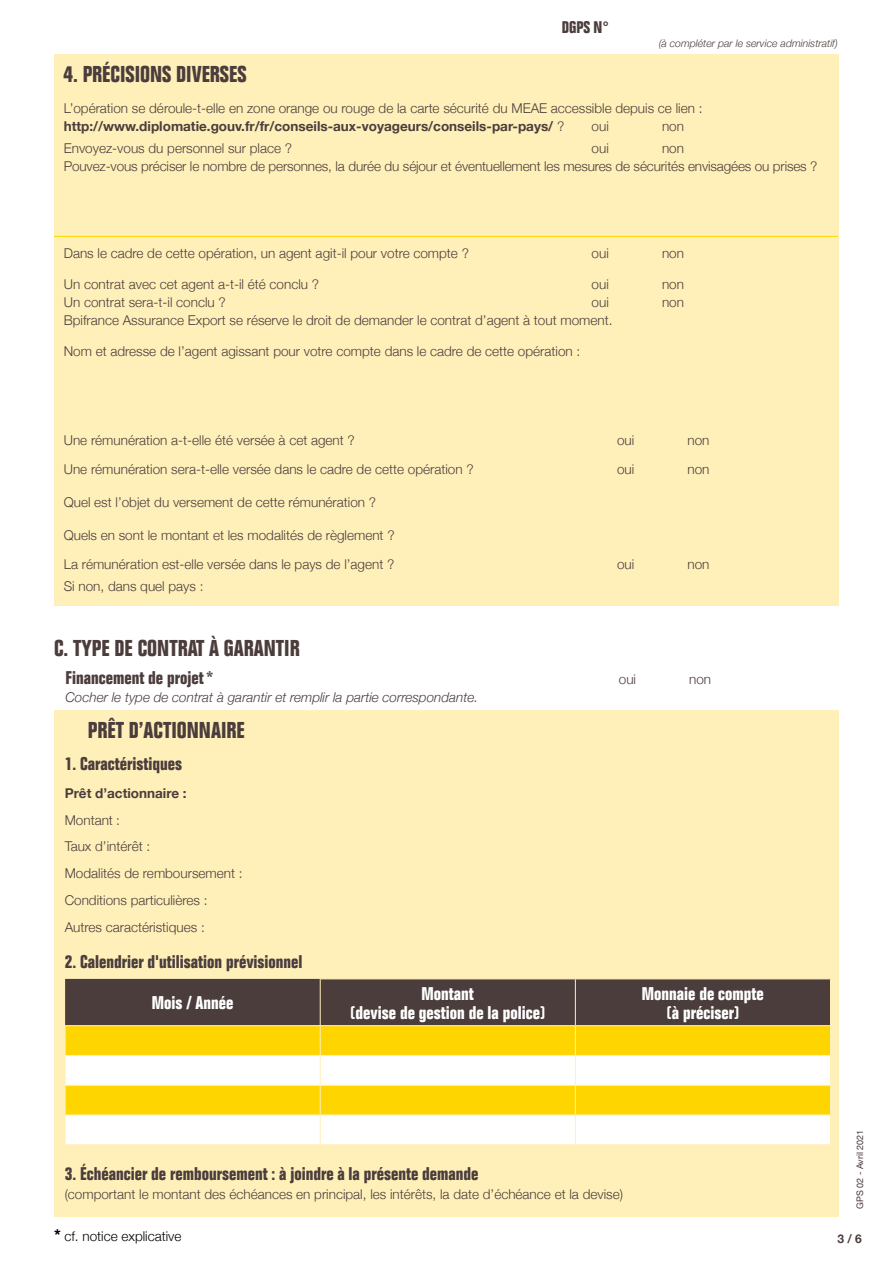
<style>
.page{position:relative;width:893px;height:1263px;background:#fff}
.page>*{position:absolute;margin:0;border:0;box-sizing:border-box;transform-origin:0 0}
.t1{font:700 condensed 22.5px "Folio";color:#4b3d3c}
.t2{font:700 condensed 18px "Folio";color:#4b3d3c}
.t3{font:700 condensed 18px/19.5px "Folio";color:#fff;text-align:center}
.t4{font:700 condensed 16.5px "Folio";color:#4b3d3c}
.t5{font:300 13.5px/26.7px "Helvetica Neue";color:#4b3d3c}
.t6{font:italic 300 13.5px "Helvetica Neue";color:#4b3d3c}
.t7{font:300 13.5px "Helvetica Neue";color:#000}
.t8{font:700 13.5px "Helvetica Neue";color:#4b3d3c}
.t9{font:700 12px "Helvetica Neue";color:#4b3d3c}
.t10{font:italic 300 10.5px "Helvetica Neue";color:#4b3d3c}
.t11{font:9px "Helvetica Neue";color:#493436}
.s1{font-weight:700}
.s2{font-weight:700;font-size:16.5px}
</style>
<div class="page">
<div style="left:54px;top:54px;width:785px;height:552px;background:#fff0ba"></div>
<hr style="left:54px;top:236px;width:784px;height:1px;background:#ffd500">
<div style="left:54px;top:710px;width:785px;height:506px;background:#fff0ba"></div>
<svg style="left:65px;top:979px;width:766px;height:165px;background:#cdba6e"></svg>
<h1 class="t1" style="left:64px;top:62px;width:185px">4. PRÉCISIONS DIVERSES</h1>
<p class="t4" style="left:562px;top:18px;width:49px">DGPS N°</p>
<p class="t10" style="left:659px;top:35px;width:180px">(à compléter par le service administratif)</p>
<p class="t5" style="left:64px;top:98px;width:640px;line-height:18px">L’opération se déroule-t-elle en zone orange ou rouge de la carte sécurité du MEAE accessible depuis ce lien : <span class="s1">http://www.diplomatie.gouv.fr/fr/conseils-aux-voyageurs/conseils-par-pays/</span> ?</p>
<p class="t5" style="left:592px;top:112px;width:19px">oui</p>
<p class="t5" style="left:662px;top:112px;width:24px">non</p>
<p class="t5" style="left:64px;top:134px;width:230px">Envoyez-vous du personnel sur place ?</p>
<p class="t5" style="left:592px;top:134px;width:19px">oui</p>
<p class="t5" style="left:64px;top:139px;width:755px;line-height:18px;text-indent:598px">non<br>Pouvez-vous préciser le nombre de personnes, la durée du séjour et éventuellement les mesures de sécurités envisagées ou prises ?</p>
<p class="t5" style="left:64px;top:239px;width:407px">Dans le cadre de cette opération, un agent agit-il pour votre compte ?</p>
<p class="t5" style="left:592px;top:239px;width:19px">oui</p>
<p class="t5" style="left:662px;top:239px;width:24px">non</p>
<p class="t5" style="left:64px;top:270px;width:257px">Un contrat avec cet agent a-t-il été conclu ?</p>
<p class="t5" style="left:592px;top:270px;width:19px">oui</p>
<p class="t5" style="left:662px;top:270px;width:24px">non</p>
<p class="t5" style="left:64px;top:288px;width:164px">Un contrat sera-t-il conclu ?</p>
<p class="t5" style="left:592px;top:288px;width:19px">oui</p>
<p class="t5" style="left:662px;top:288px;width:24px">non</p>
<p class="t5" style="left:64px;top:306px;width:550px">Bpifrance Assurance Export se réserve le droit de demander le contrat d’agent à tout moment.</p>
<p class="t5" style="left:64px;top:337px;width:518px">Nom et adresse de l’agent agissant pour votre compte dans le cadre de cette opération :</p>
<p class="t5" style="left:64px;top:426px;width:293px">Une rémunération a-t-elle été versée à cet agent ?</p>
<p class="t5" style="left:617px;top:426px;width:19px">oui</p>
<p class="t5" style="left:687px;top:426px;width:24px">non</p>
<p class="t5" style="left:64px;top:455px;width:411px">Une rémunération sera-t-elle versée dans le cadre de cette opération ?</p>
<p class="t5" style="left:617px;top:455px;width:19px">oui</p>
<p class="t5" style="left:687px;top:455px;width:24px">non</p>
<p class="t5" style="left:64px;top:488px;width:314px">Quel est l’objet du versement de cette rémunération ?</p>
<p class="t5" style="left:64px;top:520px;width:332px;line-height:28.7px">Quels en sont le montant et les modalités de règlement ?<br>La rémunération est-elle versée dans le pays de l’agent ?</p>
<p class="t5" style="left:617px;top:550px;width:19px">oui</p>
<p class="t5" style="left:687px;top:550px;width:24px">non</p>
<p class="t5" style="left:64px;top:572px;width:141px">Si non, dans quel pays :</p>
<h1 class="t1" style="left:54px;top:636px;width:247px">C. TYPE DE CONTRAT À GARANTIR</h1>
<h2 class="t2" style="left:65px;top:667px;width:149px">Financement de projet *</h2>
<p class="t5" style="left:619px;top:665px;width:19px">oui</p>
<p class="t5" style="left:689px;top:665px;width:24px">non</p>
<p class="t6" style="left:65px;top:686px;width:414px">Cocher le type de contrat à garantir et remplir la partie correspondante.</p>
<h1 class="t1" style="left:88px;top:717px;width:159px">PRÊT D’ACTIONNAIRE</h1>
<h2 class="t2" style="left:65px;top:754px;width:119px">1. Caractéristiques</h2>
<p class="t8" style="left:65px;top:782px;width:123px">Prêt d’actionnaire :</p>
<p class="t5" style="left:65px;top:806px;width:179px">Montant :<br>Taux d’intérêt :<br>Modalités de remboursement :<br>Conditions particulières :<br>Autres caractéristiques :</p>
<h2 class="t2" style="left:65px;top:952px;width:239px">2. Calendrier d'utilisation prévisionnel</h2>
<h2 class="t3" style="left:152px;top:993px;width:83px">Mois / Année</h2>
<h2 class="t3" style="left:350px;top:984px;width:197px">Montant<br>(devise de gestion de la police)</h2>
<h2 class="t3" style="left:642px;top:984px;width:123px">Monnaie de compte (à préciser)</h2>
<h2 class="t2" style="left:65px;top:1163px;width:415px">3. Échéancier de remboursement : à joindre à la présente demande</h2>
<p class="t5" style="left:65px;top:1180px;width:560px">(comportant le montant des échéances en principal, les intérêts, la date d’échéance et la devise)</p>
<p class="t11" style="left:854px;top:1209px;width:81px;rotate:-90deg">GPS 02 - Avril 2021</p>
<p class="t7" style="left:54px;top:1225px;width:129px"><span class="s2">*</span> cf. notice explicative</p>
<p class="t9" style="left:837px;top:1229px;width:26px">3 / 6</p>
</div>
